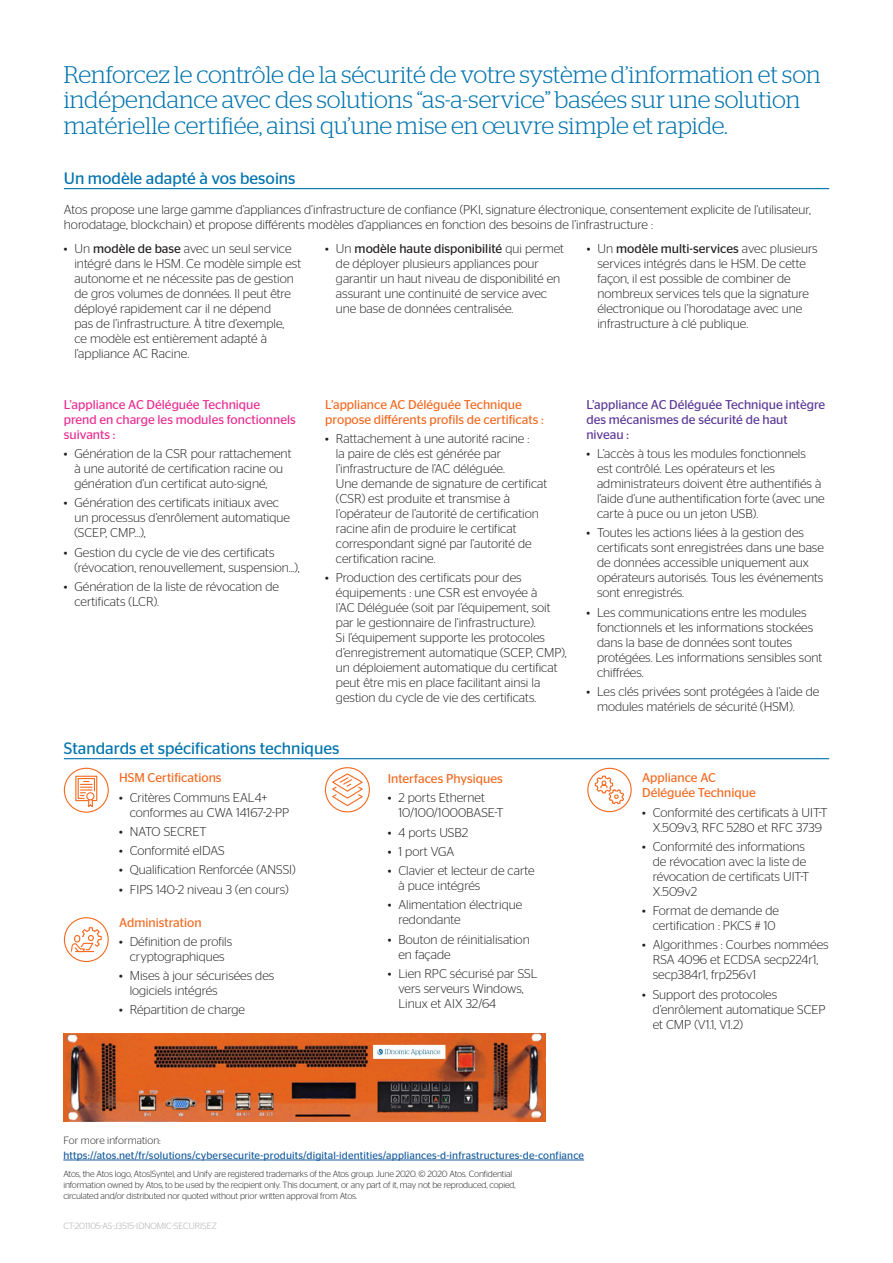
<style>
.page{position:relative;width:893px;height:1263px;background:#fff}
.page>*{position:absolute;margin:0;border:0;box-sizing:border-box;transform-origin:0 0}
.Introduction_-_princ{font:300 24px/25.5px "Stag";color:#0073ae}
.Chapter_Title{font:16.5px "Stag Sans";color:#0073ae}
.Body_Copy{font:300 12.75px/15px "Stag Sans";color:#231f20}
.Body_Copy-2{font:12.75px/15px "Stag Sans";color:#f36a21}
.Body_Copy-3{font:12.75px/15px "Stag Sans";color:#ea2c92}
.Body_Copy-4{font:12.75px/15px "Stag Sans";color:#5b3896}
.For_more_information{font:10.5px/15px "Stag Sans";letter-spacing:.015em;color:#175d9e}
.Legals{font:300 9px "Stag Sans";letter-spacing:-.015em;color:#231f20}
.ID_Document{font:300 9px "Stag Sans";color:#a8a9ad}
.s1{font-weight:400}
.s2{font-weight:300;color:#231f20}
</style>
<div class="page">
<hr style="left:64px;top:758px;width:765px;height:1px;background:#0073ae">
<hr style="left:64px;top:188px;width:765px;height:1px;background:#0073ae">
<img style="left:64px;top:1034px;width:481px;height:87px">
<hr style="left:63px;top:1160px;width:521px;height:1px;background:#175d9e">
<div style="left:64px;top:768px;width:45px;height:45px;border:1px solid #f36a21;border-radius:50%"></div>
<svg style="left:75px;top:775px;width:23px;height:34px"></svg>
<svg style="left:324px;top:767px;width:46px;height:46px"></svg>
<div style="left:64px;top:917px;width:45px;height:45px;border:1px solid #f36a21;border-radius:50%"></div>
<svg style="left:71px;top:927px;width:31px;height:26px"></svg>
<div style="left:587px;top:768px;width:45px;height:44px;border:1px solid #f36a21;border-radius:50%"></div>
<svg style="left:594px;top:775px;width:31px;height:30px"></svg>
<p class="Introduction_-_princ" style="left:64px;top:61px;width:758px">Renforcez le contrôle de la sécurité de votre système d’information et son indépendance avec des solutions “as-a-service” basées sur une solution matérielle certifiée, ainsi qu’une mise en œuvre simple et rapide.</p>
<p class="Chapter_Title" style="left:64px;top:169px;width:233px">Un modèle adapté à vos besoins</p>
<p class="Body_Copy" style="left:64px;top:202px;width:748px">Atos propose une large gamme d’appliances d’infrastructure de confiance (PKI, signature électronique, consentement explicite de l’utilisateur, horodatage, blockchain) et propose différents modèles d’appliances en fonction des besoins de l’infrastructure :</p>
<p class="Body_Copy" style="left:74px;top:241px;width:228px;text-indent:-11px">• Un <span class="s1">modèle de base</span> avec un seul service intégré dans le HSM. Ce modèle simple est autonome et ne nécessite pas de gestion de gros volumes de données. Il peut être déployé rapidement car il ne dépend<br>pas de l’infrastructure. À titre d’exemple,<br>ce modèle est entièrement adapté à l’appliance AC Racine.</p>
<p class="Body_Copy" style="left:336px;top:241px;width:230px;text-indent:-11px">• Un <span class="s1">modèle haute disponibilité</span> qui permet de déployer plusieurs appliances pour garantir un haut niveau de disponibilité en assurant une continuité de service avec une base de données centralisée.</p>
<p class="Body_Copy" style="left:597px;top:241px;width:222px;text-indent:-11px">• Un <span class="s1">modèle multi-services</span> avec plusieurs services intégrés dans le HSM. De cette façon, il est possible de combiner de nombreux services tels que la signature électronique ou l’horodatage avec une infrastructure à clé publique.</p>
<p class="Body_Copy-3" style="left:64px;top:397px;width:234px">L’appliance AC Déléguée Technique prend en charge les modules fonctionnels suivants :</p>
<p class="Body_Copy" style="left:74px;top:446px;width:219px;text-indent:-11px">• Génération de la CSR pour rattachement à une autorité de certification racine ou génération d’un certificat auto-signé,</p>
<p class="Body_Copy" style="left:74px;top:495px;width:217px;text-indent:-11px">• Génération des certificats initiaux avec un processus d’enrôlement automatique (SCEP, CMP…),</p>
<p class="Body_Copy" style="left:74px;top:544px;width:227px;text-indent:-11px">• Gestion du cycle de vie des certificats (révocation, renouvellement, suspension...),</p>
<p class="Body_Copy" style="left:74px;top:579px;width:206px;text-indent:-11px">• Génération de la liste de révocation de certificats (LCR).</p>
<p class="Body_Copy-2" style="left:325px;top:397px;width:220px">L’appliance AC Déléguée Technique propose différents profils de certificats :</p>
<p class="Body_Copy" style="left:336px;top:431px;width:213px;text-indent:-11px">• Rattachement à une autorité racine :<br>la paire de clés est générée par l’infrastructure de l’AC déléguée.<br>Une demande de signature de certificat (CSR) est produite et transmise à l’opérateur de l’autorité de certification racine afin de produire le certificat correspondant signé par l’autorité de certification racine.</p>
<p class="Body_Copy" style="left:336px;top:570px;width:232px;text-indent:-11px">• Production des certificats pour des équipements : une CSR est envoyée à<br>l’AC Déléguée (soit par l’équipement, soit par le gestionnaire de l’infrastructure).<br>Si l’équipement supporte les protocoles d’enregistrement automatique (SCEP, CMP), un déploiement automatique du certificat peut être mis en place facilitant ainsi la gestion du cycle de vie des certificats.</p>
<p class="Chapter_Title" style="left:64px;top:739px;width:277px">Standards et spécifications techniques</p>
<p class="Body_Copy-2" style="left:119px;top:770px;width:104px">HSM Certifications</p>
<p class="Body_Copy" style="left:130px;top:789px;width:161px;text-indent:-11px">• Critères Communs EAL4+ conformes au CWA 14167-2-PP</p>
<p class="Body_Copy" style="left:119px;top:824px;width:89px">• NATO SECRET</p>
<p class="Body_Copy" style="left:119px;top:843px;width:107px">• Conformité eIDAS</p>
<p class="Body_Copy" style="left:119px;top:862px;width:178px">• Qualification Renforcée (ANSSI)</p>
<p class="Body_Copy" style="left:119px;top:881px;width:171px">• FIPS 140-2 niveau 3 (en cours)</p>
<p class="Body_Copy-2" style="left:119px;top:914px;width:84px">Administration</p>
<p class="Body_Copy" style="left:119px;top:934px;width:115px;text-align:center">• Définition de profils cryptographiques</p>
<p class="Body_Copy" style="left:130px;top:968px;width:146px;text-indent:-11px">• Mises à jour sécurisées des logiciels intégrés</p>
<p class="Body_Copy" style="left:119px;top:1002px;width:128px">• Répartition de charge</p>
<p class="Body_Copy-2" style="left:388px;top:771px;width:117px">Interfaces Physiques</p>
<p class="Body_Copy" style="left:398px;top:790px;width:107px;text-indent:-11px">• 2 ports Ethernet<br>10/100/1000BASE-T</p>
<p class="Body_Copy" style="left:388px;top:824px;width:82px">• 4 ports USB2</p>
<p class="Body_Copy" style="left:388px;top:844px;width:68px">• 1 port VGA</p>
<p class="Body_Copy" style="left:398px;top:863px;width:138px;text-indent:-11px">• Clavier et lecteur de carte à puce intégrés</p>
<p class="Body_Copy" style="left:398px;top:897px;width:125px;text-indent:-11px">• Alimentation électrique redondante</p>
<p class="Body_Copy" style="left:398px;top:931px;width:133px;text-indent:-11px">• Bouton de réinitialisation en façade</p>
<p class="Body_Copy" style="left:398px;top:966px;width:141px;text-indent:-11px">• Lien RPC sécurisé par SSL vers serveurs Windows,<br>Linux et AIX 32/64</p>
<p class="Body_Copy-4" style="left:586px;top:397px;width:240px">L’appliance AC Déléguée Technique intègre des mécanismes de sécurité de haut niveau :</p>
<p class="Body_Copy" style="left:597px;top:446px;width:229px;text-indent:-11px">• L’accès à tous les modules fonctionnels est contrôlé. Les opérateurs et les administrateurs doivent être authentifiés à l’aide d’une authentification forte (avec une carte à puce ou un jeton USB).</p>
<p class="Body_Copy" style="left:597px;top:525px;width:228px;text-indent:-11px">• Toutes les actions liées à la gestion des certificats sont enregistrées dans une base de données accessible uniquement aux opérateurs autorisés. Tous les événements sont enregistrés.</p>
<p class="Body_Copy" style="left:597px;top:604px;width:227px;text-indent:-11px">• Les communications entre les modules fonctionnels et les informations stockées dans la base de données sont toutes protégées. Les informations sensibles sont chiffrées.</p>
<p class="Body_Copy" style="left:597px;top:684px;width:224px;text-indent:-11px">• Les clés privées sont protégées à l’aide de modules matériels de sécurité (HSM).</p>
<p class="Body_Copy-2" style="left:642px;top:770px;width:115px">Appliance AC<br>Déléguée Technique</p>
<p class="Body_Copy" style="left:642px;top:804px;width:187px;text-align:center">• Conformité des certificats à UIT-T<br>X.509v3, RFC 5280 et RFC 3739</p>
<p class="Body_Copy" style="left:653px;top:839px;width:158px;text-indent:-11px">• Conformité des informations de révocation avec la liste de révocation de certificats UIT-T<br>X.509v2</p>
<p class="Body_Copy" style="left:642px;top:903px;width:138px;text-align:center">• Format de demande de certification : PKCS # 10</p>
<p class="Body_Copy" style="left:653px;top:937px;width:177px;text-indent:-11px">• Algorithmes : Courbes nommées<br>RSA 4096 et ECDSA secp224r1, secp384r1, frp256v1</p>
<p class="Body_Copy" style="left:653px;top:986px;width:174px;text-indent:-11px">• Support des protocoles d’enrôlement automatique SCEP et CMP (V1.1, V1.2)</p>
<p class="For_more_information" style="left:63px;top:1133px;width:522px"><span class="s2">For more information: </span>https://atos.net/fr/solutions/cybersecurite-produits/digital-identities/appliances-d-infrastructures-de-confiance</p>
<p class="Legals" style="left:63px;top:1169px;width:450px">Atos, the Atos logo, Atos|Syntel, and Unify are registered trademarks of the Atos group. June 2020. © 2020 Atos. Confidential</p>
<p class="Legals" style="left:63px;top:1180px;width:454px">information owned by Atos, to be used by the recipient only. This document, or any part of it, may not be reproduced, copied,</p>
<p class="Legals" style="left:63px;top:1191px;width:295px">circulated and/or distributed nor quoted without prior written approval from Atos.</p>
<p class="ID_Document" style="left:63px;top:1221px;width:155px">CT-201105-AS-J3515-IDNOMIC-SECURISEZ</p>
</div>
